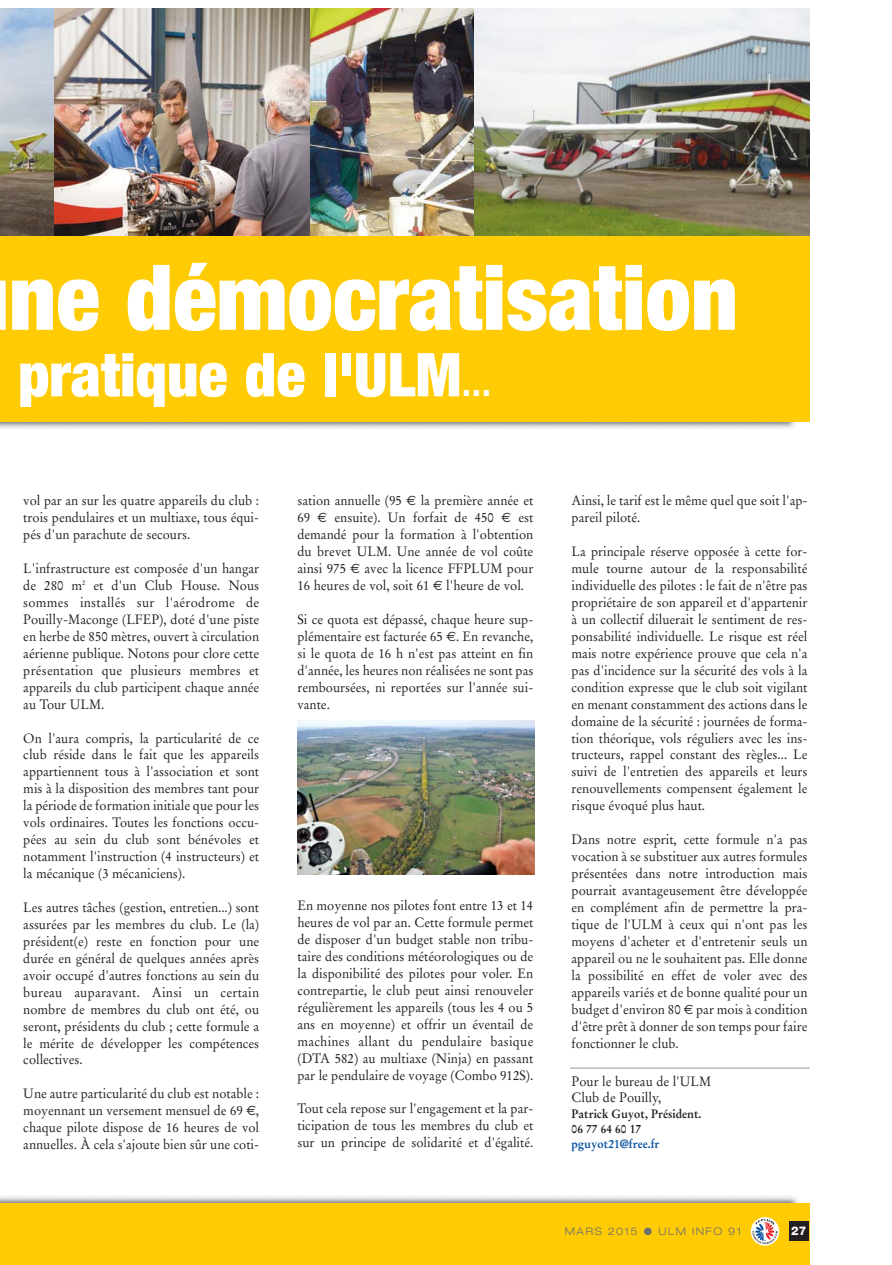
<style>
.page{position:relative;width:892px;height:1265px;background:#fff}
.page>*{position:absolute;margin:0;border:0;box-sizing:border-box;transform-origin:0 0}
.t1{font:900 condensed 90.75px "Helvetica Neue";color:#fff}
.t2{font:900 condensed 60.45px "Helvetica Neue";color:#fff}
.t3{font:13.5px/17px "Stempel Garamond";color:#231f20;text-align:justify;scale:.95 1}
.t4{font:700 12px/15px "Stempel Garamond";color:#231f20;scale:.95 1}
.t5{font:700 12px "Stempel Garamond";color:#034ea2;scale:.95 1}
.t6{font:800 12px "Helvetica Neue";color:#fff}
.t7{font:300 expanded 10.5px "Helvetica Neue";letter-spacing:.135em;color:#6d6e70}
.s1{font-size:30px}
.s2{font-family:"Euro Sans"}
</style>
<div class="page">
<img style="left:0;top:8px;width:810px;height:1257px">
<h1 class="t1" style="left:9px;top:265px;width:730px">ne démocratisation</h1>
<h2 class="t2" style="left:18px;top:353px;width:475px">pratique de l'ULM<span class="s1">…</span></h2>
<p class="t3" style="left:23px;top:493px;width:250px">vol par an sur les quatre appareils du club : trois pendulaires et un multiaxe, tous équi&shy;pés d'un parachute de secours.</p>
<p class="t3" style="left:23px;top:561px;width:250px">L'infrastructure est composée d'un hangar de 280 m<sup>2</sup> et d'un Club House. Nous sommes installés sur l'aérodrome de Pouilly-Maconge (LFEP), doté d'une piste en herbe de 850 mètres, ouvert à circulation aérienne publique. Notons pour clore cette présentation que plusieurs membres et appareils du club participent chaque année au Tour ULM.</p>
<p class="t3" style="left:23px;top:730px;width:250px">On l'aura compris, la particularité de ce club réside dans le fait que les appareils appartiennent tous à l'association et sont mis à la disposition des membres tant pour la période de formation initiale que pour les vols ordinaires. Toutes les fonctions occu&shy;pées au sein du club sont bénévoles et notamment l'instruction (4 instructeurs) et la mécanique (3 mécaniciens).</p>
<p class="t3" style="left:23px;top:900px;width:250px">Les autres tâches (gestion, entretien...) sont assurées par les membres du club. Le (la) président(e) reste en fonction pour une durée en général de quelques années après avoir occupé d'autres fonctions au sein du bureau auparavant. Ainsi un certain nombre de membres du club ont été, ou seront, présidents du club ; cette formule a le mérite de développer les compétences collectives.</p>
<p class="t3" style="left:23px;top:1086px;width:250px">Une autre particularité du club est notable : moyennant un versement mensuel de 69 <span class="s2">€</span>, chaque pilote dispose de 16 heures de vol annuelles. À cela s'ajoute bien sûr une coti-</p>
<p class="t3" style="left:297px;top:493px;width:250px">sation annuelle (95 <span class="s2">€</span> la première année et 69 <span class="s2">€</span> ensuite). Un forfait de 450 <span class="s2">€</span> est demandé pour la formation à l'obtention du brevet ULM. Une année de vol coûte ainsi 975 <span class="s2">€</span> avec la licence FFPLUM pour 16 heures de vol, soit 61 <span class="s2">€</span> l'heure de vol.</p>
<p class="t3" style="left:297px;top:612px;width:250px">Si ce quota est dépassé, chaque heure sup&shy;plémentaire est facturée 65 <span class="s2">€</span>. En revanche, si le quota de 16 h n'est pas atteint en fin d'année, les heures non réalisées ne sont pas remboursées, ni reportées sur l'année sui&shy;vante.</p>
<p class="t3" style="left:297px;top:898px;width:250px">En moyenne nos pilotes font entre 13 et 14 heures de vol par an. Cette formule permet de disposer d'un budget stable non tribu&shy;taire des conditions météorologiques ou de la disponibilité des pilotes pour voler. En contrepartie, le club peut ainsi renouveler régulièrement les appareils (tous les 4 ou 5 ans en moyenne) et offrir un éventail de machines allant du pendulaire basique (DTA 582) au multiaxe (Ninja) en passant par le pendulaire de voyage (Combo 912S).</p>
<p class="t3" style="left:297px;top:1101px;width:250px">Tout cela repose sur l'engagement et la par&shy;ticipation de tous les membres du club et sur un principe de solidarité et d'égalité.</p>
<p class="t3" style="left:571px;top:493px;width:250px">Ainsi, le tarif est le même quel que soit l'ap&shy;pareil piloté.</p>
<p class="t3" style="left:571px;top:544px;width:250px">La principale réserve opposée à cette for&shy;mule tourne autour de la responsabilité individuelle des pilotes : le fait de n'être pas propriétaire de son appareil et d'appartenir à un collectif diluerait le sentiment de res&shy;ponsabilité individuelle. Le risque est réel mais notre expérience prouve que cela n'a pas d'incidence sur la sécurité des vols à la condition expresse que le club soit vigilant en menant constamment des actions dans le domaine de la sécurité : journées de forma&shy;tion théorique, vols réguliers avec les ins&shy;tructeurs, rappel constant des règles... Le suivi de l'entretien des appareils et leurs renouvellements compensent également le risque évoqué plus haut.</p>
<p class="t3" style="left:571px;top:832px;width:250px">Dans notre esprit, cette formule n'a pas vocation à se substituer aux autres formules présentées dans notre introduction mais pourrait avantageusement être développée en complément afin de permettre la pra&shy;tique de l'ULM à ceux qui n'ont pas les moyens d'acheter et d'entretenir seuls un appareil ou ne le souhaitent pas. Elle donne la possibilité en effet de voler avec des appareils variés et de bonne qualité pour un budget d'environ 80 <span class="s2">€</span> par mois à condition d'être prêt à donner de son temps pour faire fonctionner le club.</p>
<p class="t3" style="left:571px;top:1073px;width:148px">Pour le bureau de l'ULM<br>Club de Pouilly,</p>
<p class="t4" style="left:571px;top:1107px;width:138px">Patrick Guyot, Président.<br>06 77 64 60 17</p>
<p class="t5" style="left:571px;top:1139px;width:94px">pguyot21@free.fr</p>
<p class="t7" style="left:565px;top:1227px;width:178px">MARS 2015 ● ULM INFO 91</p>
<p class="t6" style="left:791px;top:1226px;width:17px">27</p>
</div>
